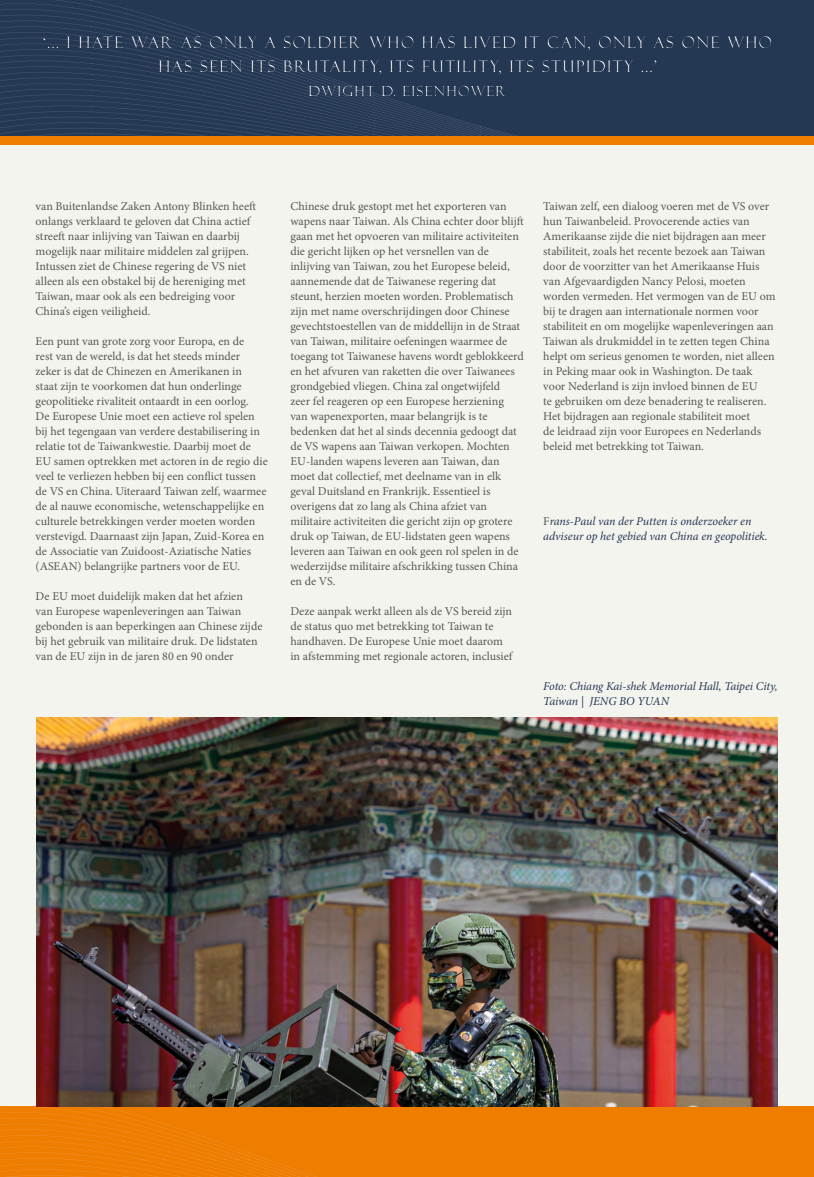
<style>
.page{position:relative;width:814px;height:1177px;background:#fff}
.page>*{position:absolute;margin:0;border:0;box-sizing:border-box;transform-origin:0 0}
.t1{font:16px/24px "Felix Titling";letter-spacing:.1em;color:#fff;text-align:center}
.t2{font:14px "Felix Titling";letter-spacing:.1em;color:#fff}
.t3{font:12px/15px "Minion Pro";color:#575756}
.t4{font:italic 12px/15px "Minion Pro";letter-spacing:-.005em;color:#253853}
.s1{font-style:normal;color:#575756}
</style>
<div class="page">
<div style="left:0;top:0;width:814px;height:136px;background:#253853"></div>
<img style="left:0;top:0;width:90px;height:117px">
<img style="left:127px;top:103px;width:246px;height:33px">
<img style="left:373px;top:103px;width:107px;height:33px">
<img style="left:480px;top:126px;width:37px;height:10px">
<img style="left:90px;top:0;width:37px;height:135px">
<img style="left:125px;top:8px;width:70px;height:22px">
<div style="left:0;top:140px;width:814px;height:966px;background:#f4f4ef"></div>
<div style="left:0;top:136px;width:814px;height:8px;background:#ef7d00"></div>
<div style="left:0;top:1106px;width:814px;height:70px;background:#ef7d00"></div>
<img style="left:0;top:1094px;width:88px;height:82px">
<img style="left:125px;top:1158px;width:189px;height:18px">
<img style="left:88px;top:1106px;width:37px;height:70px">
<img style="left:123px;top:1111px;width:71px;height:49px">
<img style="left:194px;top:1133px;width:72px;height:27px">
<img style="left:37px;top:717px;width:741px;height:389px">
<div style="left:38px;top:31px;width:740px;height:72px;background:#000;opacity:.75"></div>
<h1 class="t1" style="left:43px;top:30px;width:730px">‘... I HATE WAR AS ONLY A SOLDIER WHO HAS LIVED IT CAN, ONLY AS ONE WHO<br>HAS SEEN ITS BRUTALITY, ITS FUTILITY, ITS STUPIDITY ...’</h1>
<p class="t2" style="left:308px;top:83px;width:200px">DWIGHT D. EISENHOWER</p>
<p class="t3" style="left:36px;top:198px;width:222px">van Buitenlandse Zaken Antony Blinken heeft onlangs verklaard te geloven dat China actief streeft naar inlijving van Taiwan en daarbij mogelijk naar militaire middelen zal grijpen.<br>Intussen ziet de Chinese regering de VS niet alleen als een obstakel bij de hereniging met Taiwan, maar ook als een bedreiging voor China’s eigen veiligheid.</p>
<p class="t3" style="left:36px;top:333px;width:234px">Een punt van grote zorg voor Europa, en de<br>rest van de wereld, is dat het steeds minder zeker is dat de Chinezen en Amerikanen in<br>staat zijn te voorkomen dat hun onderlinge geopolitieke rivaliteit ontaardt in een oorlog.<br>De Europese Unie moet een actieve rol spelen bij het tegengaan van verdere destabilisering in relatie tot de Taiwankwestie. Daarbij moet de EU samen optrekken met actoren in de regio die veel te verliezen hebben bij een conflict tussen de VS en China. Uiteraard Taiwan zelf, waarmee de al nauwe economische, wetenschappelijke en culturele betrekkingen verder moeten worden verstevigd. Daarnaast zijn Japan, Zuid-Korea en de Associatie van Zuidoost-Aziatische Naties (ASEAN) belangrijke partners voor de EU.</p>
<p class="t3" style="left:36px;top:588px;width:228px">De EU moet duidelijk maken dat het afzien van Europese wapenleveringen aan Taiwan gebonden is aan beperkingen aan Chinese zijde bij het gebruik van militaire druk. De lidstaten van de EU zijn in de jaren 80 en 90 onder</p>
<p class="t3" style="left:290px;top:198px;width:235px">Chinese druk gestopt met het exporteren van wapens naar Taiwan. Als China echter door blijft gaan met het opvoeren van militaire activiteiten die gericht lijken op het versnellen van de inlijving van Taiwan, zou het Europese beleid, aannemende dat de Taiwanese regering dat steunt, herzien moeten worden. Problematisch zijn met name overschrijdingen door Chinese gevechtstoestellen van de middellijn in de Straat van Taiwan, militaire oefeningen waarmee de toegang tot Taiwanese havens wordt geblokkeerd en het afvuren van raketten die over Taiwanees grondgebied vliegen. China zal ongetwijfeld<br>zeer fel reageren op een Europese herziening van wapenexporten, maar belangrijk is te bedenken dat het al sinds decennia gedoogt dat de VS wapens aan Taiwan verkopen. Mochten EU-landen wapens leveren aan Taiwan, dan moet dat collectief, met deelname van in elk geval Duitsland en Frankrijk. Essentieel is overigens dat zo lang als China afziet van militaire activiteiten die gericht zijn op grotere druk op Taiwan, de EU-lidstaten geen wapens leveren aan Taiwan en ook geen rol spelen in de wederzijdse militaire afschrikking tussen China en de VS.</p>
<p class="t3" style="left:290px;top:603px;width:223px">Deze aanpak werkt alleen als de VS bereid zijn de status quo met betrekking tot Taiwan te handhaven. De Europese Unie moet daarom in afstemming met regionale actoren, inclusief</p>
<p class="t3" style="left:543px;top:198px;width:234px">Taiwan zelf, een dialoog voeren met de VS over hun Taiwanbeleid. Provocerende acties van Amerikaanse zijde die niet bijdragen aan meer stabiliteit, zoals het recente bezoek aan Taiwan door de voorzitter van het Amerikaanse Huis van Afgevaardigden Nancy Pelosi, moeten worden vermeden. Het vermogen van de EU om bij te dragen aan internationale normen voor stabiliteit en om mogelijke wapenleveringen aan Taiwan als drukmiddel in te zetten tegen China helpt om serieus genomen te worden, niet alleen in Peking maar ook in Washington. De taak voor Nederland is zijn invloed binnen de EU<br>te gebruiken om deze benadering te realiseren.<br>Het bijdragen aan regionale stabiliteit moet<br>de leidraad zijn voor Europees en Nederlands beleid met betrekking tot Taiwan.</p>
<p class="t4" style="left:543px;top:513px;width:226px"><span class="s1">F</span>rans-Paul van der Putten is onderzoeker en adviseur op het gebied van China en geopolitiek.</p>
<p class="t4" style="left:543px;top:678px;width:236px">Foto: Chiang Kai-shek Memorial Hall, Taipei City,<br>Taiwan | JENG BO YUAN</p>
</div>
